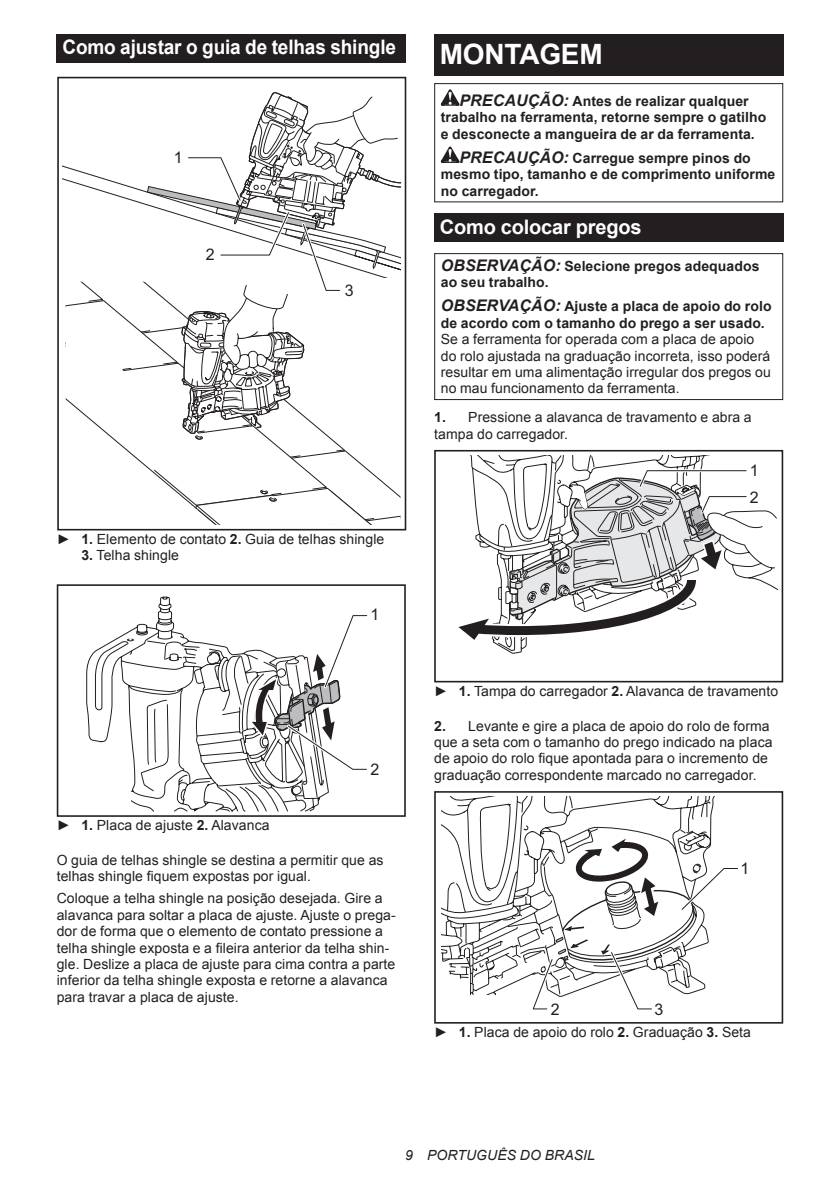
<style>
.page{position:relative;width:840px;height:1191px;background:#fff}
.page>*{position:absolute;margin:0;border:0;box-sizing:border-box;transform-origin:0 0}
.t1{font:700 28px "Arial";letter-spacing:-.01em;color:#fff}
.t2{font:700 20px "Arial";letter-spacing:-.01em;color:#fff;scale:.95 1}
.t3{font:700 20px "Arial";letter-spacing:-.01em;color:#fff}
.t4{font:16px/26.4px "Arial";color:#231f20}
.t5{font:14px/16.4px "Arial";letter-spacing:.005em;color:#231f20}
.t6{font:700 14px/16.4px "Arial";letter-spacing:.005em;color:#231f20}
.t7{font:italic 14px "Arial";letter-spacing:.005em;color:#231f20}
.s1{font-weight:700}
.s2{font-style:italic;font-size:16px}
</style>
<div class="page">
<div style="left:57px;top:34px;width:348px;height:29px;background:#231f20"></div>
<div style="left:57px;top:77px;width:349px;height:453px;border:2px solid #231f20"></div>
<svg style="left:65px;top:91px;width:342px;height:434px"></svg>
<svg style="left:86px;top:596px;width:122px;height:216px"></svg>
<div style="left:57px;top:788px;width:73px;height:29px;background:#fff"></div>
<div style="left:57px;top:584px;width:348px;height:233px;border:2px solid #231f20"></div>
<svg style="left:208px;top:615px;width:160px;height:197px"></svg>
<div style="left:434px;top:34px;width:348px;height:41px;background:#231f20"></div>
<svg style="left:440px;top:89px;width:19px;height:17px"></svg>
<svg style="left:440px;top:146px;width:19px;height:17px"></svg>
<div style="left:434px;top:83px;width:348px;height:119px;border:1px solid #231f20"></div>
<div style="left:434px;top:214px;width:348px;height:28px;background:#231f20"></div>
<div style="left:434px;top:253px;width:348px;height:147px;border:1px solid #231f20"></div>
<svg style="left:470px;top:456px;width:235px;height:198px"></svg>
<div style="left:434px;top:450px;width:348px;height:232px;border:2px solid #231f20"></div>
<svg style="left:458px;top:467px;width:320px;height:173px"></svg>
<svg style="left:441px;top:797px;width:274px;height:31px"></svg>
<div style="left:434px;top:791px;width:348px;height:232px;border:2px solid #231f20"></div>
<svg style="left:441px;top:828px;width:297px;height:182px"></svg>
<h2 class="t2" style="left:62px;top:34px;width:352px">Como ajustar o guia de telhas shingle</h2>
<p class="t4" style="left:174px;top:144px;width:10px">1</p>
<p class="t4" style="left:206px;top:242px;width:10px">2</p>
<p class="t4" style="left:344px;top:277px;width:10px">3</p>
<p class="t5" style="left:57px;top:531px;width:329px">► <span class="s1">1.</span> Elemento de contato <span class="s1">2.</span> Guia de telhas shingle</p>
<p class="t5" style="left:81px;top:547px;width:99px"><span class="s1">3.</span> Telha shingle</p>
<p class="t4" style="left:370px;top:602px;width:10px">1</p>
<p class="t4" style="left:370px;top:756px;width:10px">2</p>
<p class="t5" style="left:57px;top:817px;width:214px">► <span class="s1">1.</span> Placa de ajuste <span class="s1">2.</span> Alavanca</p>
<p class="t5" style="left:57px;top:852px;width:328px">O guia de telhas shingle se destina a permitir que as telhas shingle fiquem expostas por igual.</p>
<p class="t5" style="left:57px;top:890px;width:340px">Coloque a telha shingle na posição desejada. Gire a alavanca para soltar a placa de ajuste. Ajuste o prega&shy;dor de forma que o elemento de contato pressione a telha shingle exposta e a fileira anterior da telha shin&shy;gle. Deslize a placa de ajuste para cima contra a parte inferior da telha shingle exposta e retorne a alavanca para travar a placa de ajuste.</p>
<h1 class="t1" style="left:439px;top:35px;width:164px">MONTAGEM</h1>
<p class="t6" style="left:440px;top:93px;width:327px;text-indent:19px"><span class="s2">PRECAUÇÃO:</span> Antes de realizar qualquer trabalho na ferramenta, retorne sempre o gatilho e desconecte a mangueira de ar da ferramenta.</p>
<p class="t6" style="left:440px;top:150px;width:336px;text-indent:19px"><span class="s2">PRECAUÇÃO:</span> Carregue sempre pinos do mesmo tipo, tamanho e de comprimento uniforme no carregador.</p>
<h2 class="t3" style="left:439px;top:213px;width:203px">Como colocar pregos</h2>
<p class="t6" style="left:440px;top:258px;width:320px"><span class="s2">OBSERVAÇÃO:</span> Selecione pregos adequados ao seu trabalho.</p>
<p class="t6" style="left:440px;top:299px;width:332px"><span class="s2">OBSERVAÇÃO:</span> Ajuste a placa de apoio do rolo de acordo com o tamanho do prego a ser usado.</p>
<p class="t5" style="left:440px;top:331px;width:331px">Se a ferramenta for operada com a placa de apoio do rolo ajustada na graduação incorreta, isso poderá resultar em uma alimentação irregular dos pregos ou no mau funcionamento da ferramenta.</p>
<p class="t5" style="left:434px;top:409px;width:319px"><span class="s1">1.</span> Pressione a alavanca de travamento e abra a tampa do carregador.</p>
<p class="t4" style="left:749px;top:457px;width:10px">1<br>2</p>
<p class="t5" style="left:434px;top:683px;width:345px">► <span class="s1">1.</span> Tampa do carregador <span class="s1">2.</span> Alavanca de travamento</p>
<p class="t5" style="left:434px;top:717px;width:340px"><span class="s1">2.</span> Levante e gire a placa de apoio do rolo de forma que a seta com o tamanho do prego indicado na placa de apoio do rolo fique apontada para o incremento de graduação correspondente marcado no carregador.</p>
<p class="t4" style="left:740px;top:855px;width:10px">1</p>
<p class="t4" style="left:550px;top:996px;width:10px">2</p>
<p class="t4" style="left:654px;top:996px;width:10px">3</p>
<p class="t5" style="left:434px;top:1024px;width:318px">► <span class="s1">1.</span> Placa de apoio do rolo <span class="s1">2.</span> Graduação <span class="s1">3.</span> Seta</p>
<p class="t7" style="left:405px;top:1146px;width:191px">9 PORTUGUÊS DO BRASIL</p>
</div>
